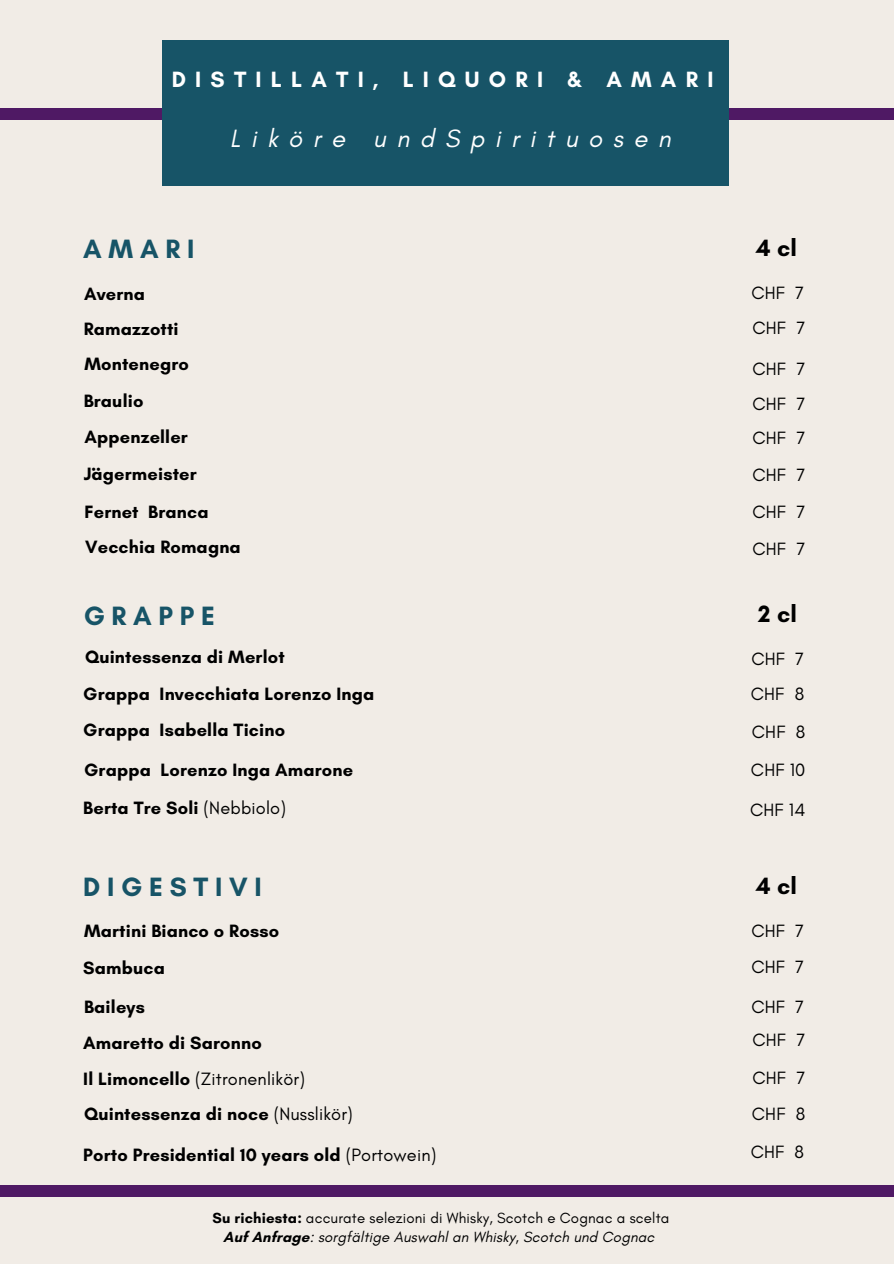
<style>
.page{position:relative;width:894px;height:1264px;background:#fff}
.page>*{position:absolute;margin:0;border:0;box-sizing:border-box;transform-origin:0 0}
.t1{font:700 27px "Glacial Indifference";letter-spacing:.25em;color:#175467}
.t2{font:italic 25.5px "Glacial Indifference";letter-spacing:.41em;color:#fff}
.t3{font:700 24px "Glacial Indifference";color:#000}
.t4{font:700 22.5px "Glacial Indifference";letter-spacing:.41em;color:#fff}
.t5{font:700 18.15px/36.3px "Glacial Indifference";letter-spacing:.01em;color:#000}
.t6{font:18.15px/34.5px "Glacial Indifference";letter-spacing:.01em;color:#000}
.t7{font:15px/19.2px "Glacial Indifference";letter-spacing:.01em;color:#000;text-align:center}
.s1{font-weight:400}
.s2{font-weight:700}
.s3{font-style:italic}
</style>
<div class="page">
<div style="left:0;top:0;width:893px;height:1263px;background:#f1ece6"></div>
<div style="left:0;top:1185px;width:893px;height:11px;background:#4f1964"></div>
<div style="left:0;top:108px;width:893px;height:12px;background:#4f1964"></div>
<div style="left:162px;top:40px;width:566px;height:146px;background:#175467"></div>
<p class="t4" style="left:172px;top:65px;width:543px">DISTILLATI, LIQUORI &amp; AMARI</p>
<h2 class="t2" style="left:230px;top:123px;width:442px">Liköre undSpirituosen</h2>
<h1 class="t1" style="left:83px;top:232px;width:113px">AMARI</h1>
<p class="t5" style="left:84px;top:275px;width:126px">Averna<br>Ramazzotti<br>Montenegro<br>Braulio<br>Appenzeller<br>Jägermeister<br>Fernet Branca</p>
<p class="t5" style="left:85px;top:529px;width:157px">Vecchia Romagna</p>
<h1 class="t1" style="left:84px;top:599px;width:133px">GRAPPE</h1>
<p class="t5" style="left:85px;top:638px;width:201px">Quintessenza di Merlot</p>
<p class="t5" style="left:83px;top:675px;width:292px">Grappa Invecchiata Lorenzo Inga</p>
<p class="t5" style="left:83px;top:712px;width:203px">Grappa Isabella Ticino</p>
<p class="t5" style="left:84px;top:751px;width:270px">Grappa Lorenzo Inga Amarone</p>
<p class="t5" style="left:83px;top:789px;width:204px">Berta Tre Soli <span class="s1">(Nebbiolo)</span></p>
<h1 class="t1" style="left:83px;top:870px;width:180px">DIGESTIVI</h1>
<p class="t5" style="left:83px;top:911px;width:197px;line-height:37px">Martini Bianco o Rosso<br>Sambuca</p>
<p class="t5" style="left:83px;top:988px;width:223px">Baileys<br>Amaretto di Saronno<br>Il Limoncello <span class="s1">(Zitronenlikör)</span></p>
<p class="t5" style="left:84px;top:1095px;width:270px">Quintessenza di noce <span class="s1">(Nusslikör)</span></p>
<p class="t5" style="left:83px;top:1136px;width:354px">Porto Presidential 10 years old <span class="s1">(Portowein)</span></p>
<p class="t7" style="left:212px;top:1207px;width:458px"><span class="s2">Su richiesta:</span> accurate selezioni di Whisky, Scotch e Cognac a scelta<br><span class="s2">Auf Anfrage</span><span class="s3">: sorgfältige Auswahl an Whisky, Scotch und Cognac</span></p>
<h3 class="t3" style="left:755px;top:233px;width:42px">4 cl</h3>
<p class="t6" style="left:751px;top:276px;width:54px">CHF 7</p>
<p class="t6" style="left:752px;top:310px;width:54px">CHF 7</p>
<p class="t6" style="left:752px;top:351px;width:54px;text-align:justify">CHF 7<br>CHF 7<br>CHF 7</p>
<p class="t6" style="left:752px;top:456px;width:54px;line-height:37px;text-align:justify">CHF 7<br>CHF 7<br>CHF 7</p>
<h3 class="t3" style="left:758px;top:599px;width:40px">2 cl</h3>
<p class="t6" style="left:750px;top:640px;width:55px;line-height:35.7px">CHF 7<br>CHF 8</p>
<p class="t6" style="left:750px;top:712px;width:56px;line-height:38px">CHF 8<br>CHF 10</p>
<p class="t6" style="left:750px;top:792px;width:57px">CHF 14</p>
<h3 class="t3" style="left:755px;top:871px;width:42px">4 cl</h3>
<p class="t6" style="left:751px;top:912px;width:54px;line-height:35.7px">CHF 7<br>CHF 7</p>
<p class="t6" style="left:751px;top:989px;width:55px;line-height:33.5px">CHF 7<br>CHF 7</p>
<p class="t6" style="left:752px;top:1060px;width:54px">CHF 7</p>
<p class="t6" style="left:751px;top:1096px;width:55px">CHF 8</p>
<p class="t6" style="left:750px;top:1134px;width:55px">CHF 8</p>
</div>
